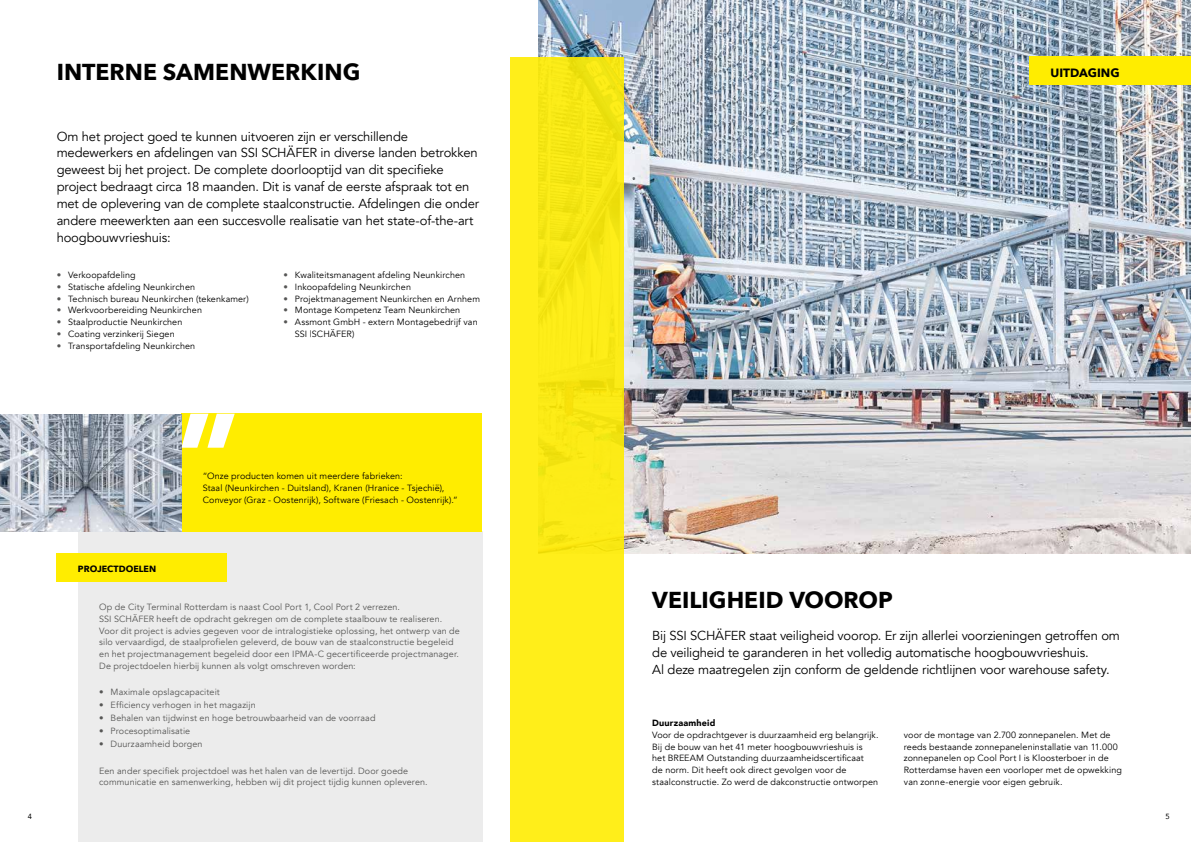
<style>
.page{position:relative;width:1191px;height:842px;background:#fff}
.page>*{position:absolute;margin:0;border:0;box-sizing:border-box;transform-origin:0 0}
.t1{font:700 23px "Avenir Next";color:#000}
.t2{font:13px/16.9px "Avenir";letter-spacing:-.015em;color:#000}
.t3{font:700 12px "Avenir Next";color:#000}
.t4{font:9px/11.7px "Avenir";letter-spacing:.01em;color:#000}
.t5{font:9px/11.7px "Avenir";letter-spacing:.01em;color:#565655}
.t6{font:700 9px "Avenir Next";color:#000}
.t7{font:900 9px "Avenir";letter-spacing:.02em;color:#000}
.t8{font:7.5px "Avenir";color:#000}
.s1{color:#565655}
</style>
<div class="page">
<img style="left:539px;top:0;width:652px;height:553px">
<div style="left:78px;top:532px;width:404px;height:310px;background:#ececec"></div>
<div style="left:510px;top:57px;width:114px;height:785px;background:linear-gradient(to right,#feed19,#f9e915)"></div>
<div style="left:1029px;top:57px;width:162px;height:28px;background:#ffed00"></div>
<div style="left:57px;top:553px;width:170px;height:28px;background:#ffed00"></div>
<div style="left:181px;top:414px;width:301px;height:118px;background:#ffed00"></div>
<svg style="left:181px;top:414px;width:54px;height:34px"></svg>
<img style="left:0;top:414px;width:181px;height:118px">
<h1 class="t1" style="left:57px;top:52px;width:305px">INTERNE SAMENWERKING</h1>
<p class="t2" style="left:57px;top:128px;width:424px">Om het project goed te kunnen uitvoeren zijn er verschillende medewerkers en afdelingen van SSI SCHÄFER in diverse landen betrokken geweest bij het project. De complete doorlooptijd van dit specifieke project bedraagt circa 18 maanden. Dit is vanaf de eerste afspraak tot en met de oplevering van de complete staalconstructie. Afdelingen die onder andere meewerkten aan een succesvolle realisatie van het state-of-the-art hoogbouwvrieshuis:</p>
<p class="t4" style="left:57px;top:270px;width:80px"><span class="s1">•</span> Verkoopafdeling</p>
<p class="t4" style="left:57px;top:281px;width:140px"><span class="s1">•</span> Statische afdeling Neunkirchen</p>
<p class="t4" style="left:57px;top:293px;width:193px"><span class="s1">•</span> Technisch bureau Neunkirchen (tekenkamer)</p>
<p class="t4" style="left:57px;top:305px;width:147px"><span class="s1">•</span> Werkvoorbereiding Neunkirchen</p>
<p class="t4" style="left:57px;top:316px;width:127px"><span class="s1">•</span> Staalproductie Neunkirchen</p>
<p class="t4" style="left:57px;top:328px;width:120px"><span class="s1">•</span> Coating verzinkerij Siegen</p>
<p class="t4" style="left:57px;top:340px;width:140px"><span class="s1">•</span> Transportafdeling Neunkirchen</p>
<p class="t4" style="left:283px;top:270px;width:183px"><span class="s1">•</span> Kwaliteitsmanagent afdeling Neunkirchen</p>
<p class="t4" style="left:283px;top:281px;width:129px"><span class="s1">•</span> Inkoopafdeling Neunkirchen</p>
<p class="t4" style="left:283px;top:293px;width:198px"><span class="s1">•</span> Projektmanagement Neunkirchen en Arnhem</p>
<p class="t4" style="left:283px;top:305px;width:178px"><span class="s1">•</span> Montage Kompetenz Team Neunkirchen</p>
<p class="t4" style="left:295px;top:316px;width:184px;text-indent:-11px"><span class="s1">•</span> Assmont GmbH - extern Montagebedrijf van<br>SSI |SCHÄFER)</p>
<p class="t4" style="left:203px;top:471px;width:257px">“Onze producten komen uit meerdere fabrieken:<br>Staal (Neunkirchen - Duitsland), Kranen (Hranice - Tsjechië),<br>Conveyor (Graz - Oostenrijk), Software (Friesach - Oostenrijk).”</p>
<p class="t6" style="left:78px;top:561px;width:80px">PROJECTDOELEN</p>
<p class="t5" style="left:99px;top:601px;width:362px">Op de City Terminal Rotterdam is naast Cool Port 1, Cool Port 2 verrezen.<br>SSI SCHÄFER heeft de opdracht gekregen om de complete staalbouw te realiseren.<br>Voor dit project is advies gegeven voor de intralogistieke oplossing, het ontwerp van de silo vervaardigd, de staalprofielen geleverd, de bouw van de staalconstructie begeleid en het projectmanagement begeleid door een IPMA-C gecertificeerde projectmanager.<br>De projectdoelen hierbij kunnen als volgt omschreven worden:</p>
<p class="t5" style="left:99px;top:686px;width:122px">• Maximale opslagcapaciteit</p>
<p class="t5" style="left:99px;top:699px;width:158px">• Efficiency verhogen in het magazijn</p>
<p class="t5" style="left:99px;top:712px;width:278px">• Behalen van tijdwinst en hoge betrouwbaarheid van de voorraad</p>
<p class="t5" style="left:99px;top:725px;width:92px">• Procesoptimalisatie</p>
<p class="t5" style="left:99px;top:738px;width:105px">• Duurzaamheid borgen</p>
<p class="t5" style="left:99px;top:765px;width:330px">Een ander specifiek projectdoel was het halen van de levertijd. Door goede communicatie en samenwerking, hebben wij dit project tijdig kunnen opleveren.</p>
<h3 class="t3" style="left:1050px;top:62px;width:70px">UITDAGING</h3>
<h1 class="t1" style="left:652px;top:580px;width:242px">VEILIGHEID VOOROP</h1>
<p class="t2" style="left:652px;top:628px;width:469px">Bij SSI SCHÄFER staat veiligheid voorop. Er zijn allerlei voorzieningen getroffen om de veiligheid te garanderen in het volledig automatische hoogbouwvrieshuis.<br>Al deze maatregelen zijn conform de geldende richtlijnen voor warehouse safety.</p>
<p class="t7" style="left:652px;top:715px;width:65px">Duurzaamheid</p>
<p class="t4" style="left:652px;top:729px;width:228px">Voor de opdrachtgever is duurzaamheid erg belangrijk.<br>Bij de bouw van het 41 meter hoogbouwvrieshuis is<br>het BREEAM Outstanding duurzaamheidscertificaat<br>de norm. Dit heeft ook direct gevolgen voor de staalconstructie. Zo werd de dakconstructie ontworpen</p>
<p class="t4" style="left:904px;top:729px;width:219px">voor de montage van 2.700 zonnepanelen. Met de reeds bestaande zonnepaneleninstallatie van 11.000 zonnepanelen op Cool Port I is Kloosterboer in de Rotterdamse haven een voorloper met de opwekking van zonne-energie voor eigen gebruik.</p>
<p class="t8" style="left:28px;top:811px;width:6px">4</p>
<p class="t8" style="left:1165px;top:811px;width:6px">5</p>
</div>
